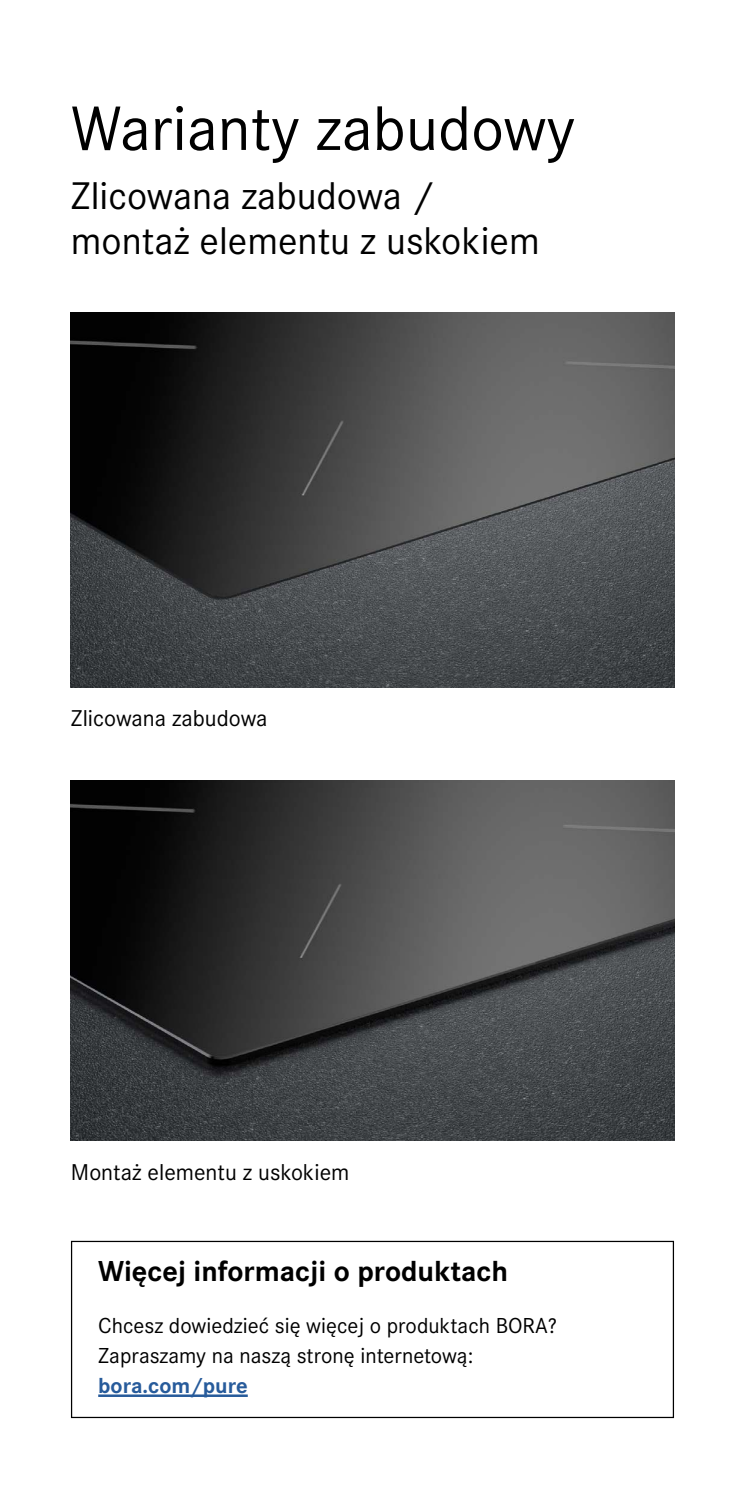
<style>
.page{position:relative;width:745px;height:1489px;background:#fff}
.page>*{position:absolute;margin:0;border:0;box-sizing:border-box;transform-origin:0 0}
.t1{font:65px "Corporate S";color:#000}
.t2{font:40px/45px "Corporate S";color:#000}
.t3{font:700 30px "Corporate S";color:#000}
.t4{font:23.75px "Corporate S";color:#000}
.t5{font:22.5px/30px "Corporate S";color:#000}
.t6{font:700 22.5px "Corporate S";color:#275b9b}
</style>
<div class="page">
<img style="left:71px;top:780px;width:602px;height:360px">
<img style="left:71px;top:312px;width:602px;height:375px">
<div style="left:71px;top:1240px;width:602px;height:177px;border:1px solid #000"></div>
<hr style="left:98px;top:1394px;width:149px;height:2px;background:#275b9b">
<h1 class="t1" style="left:71px;top:86px;width:505px">Warianty zabudowy</h1>
<h2 class="t2" style="left:71px;top:172px;width:470px">Zlicowana zabudowa / montaż elementu z uskokiem</h2>
<p class="t4" style="left:71px;top:703px;width:198px">Zlicowana zabudowa</p>
<p class="t4" style="left:71px;top:1156px;width:280px">Montaż elementu z uskokiem</p>
<h3 class="t3" style="left:98px;top:1249px;width:411px">Więcej informacji o produktach</h3>
<p class="t5" style="left:98px;top:1309px;width:460px">Chcesz dowiedzieć się więcej o produktach BORA?<br>Zapraszamy na naszą stronę internetową:</p>
<p class="t6" style="left:98px;top:1370px;width:151px">bora.com/pure</p>
</div>
